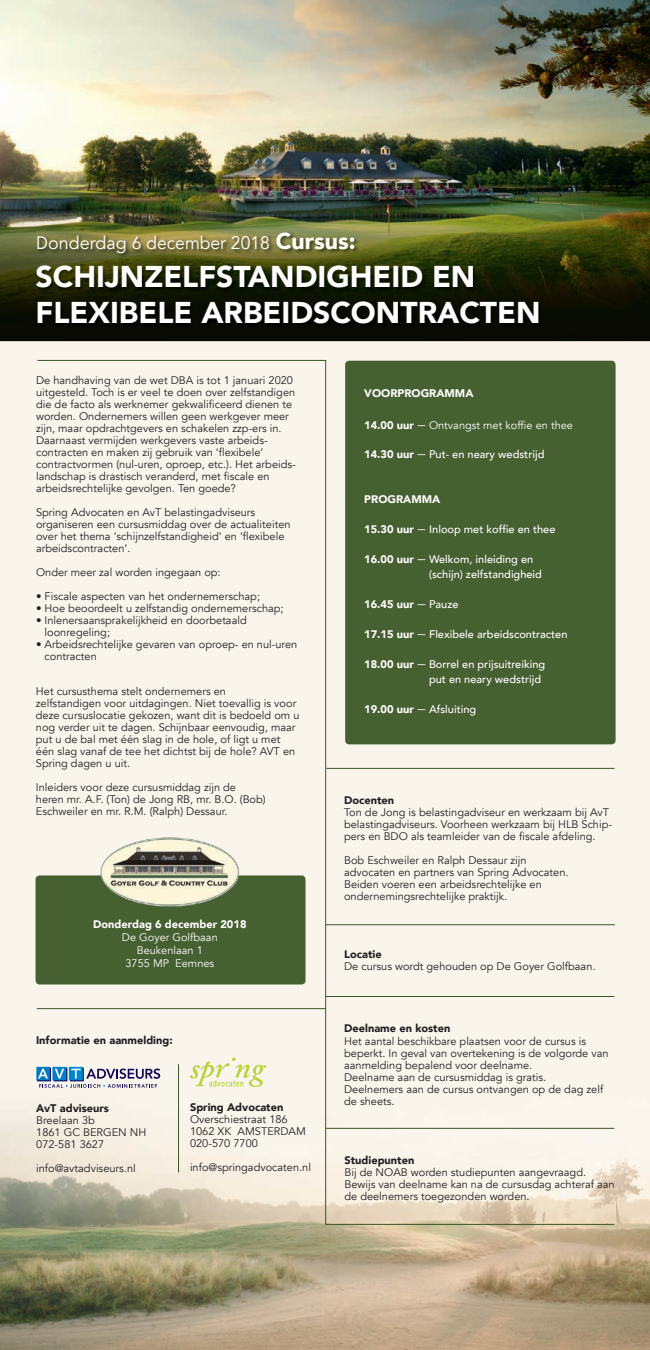
<style>
.page{position:relative;width:650px;height:1350px;background:#fff}
.page>*{position:absolute;margin:0;border:0;box-sizing:border-box;transform-origin:0 0}
.t1{font:900 30px/36px "Avenir";color:#fff}
.t2{font:18px "Avenir";color:#fff}
.t3{font:11px/12px "Avenir";color:#231f20}
.t4{font:500 11px/15px "Avenir";color:#fff}
.t5{font:11px/13.2px "Avenir";color:#fff;text-align:center}
.t6{font:900 11px "Avenir";color:#fff}
.t7{font:900 11px "Avenir";color:#231f20}
.s1{font-family:"Gotham Narrow"}
.s2{font-weight:900;font-size:23px}
.s3{font-weight:900}
.s4{font-family:"Gotham Narrow";font-weight:400}
.s5{font-weight:500}
</style>
<div class="page">
<div style="left:0;top:341px;width:649px;height:757px;background:#f9f5ed"></div>
<img style="left:0;top:1098px;width:649px;height:251px">
<img style="left:0;top:0;width:649px;height:341px">
<hr style="left:325px;top:360px;width:1px;height:863px;background:#385728">
<hr style="left:325px;top:924px;width:289px;height:1px;background:#385728">
<hr style="left:325px;top:996px;width:289px;height:1px;background:#385728">
<hr style="left:37px;top:1008px;width:288px;height:1px;background:#385728">
<hr style="left:325px;top:1127px;width:288px;height:1px;background:#385728">
<svg style="left:36px;top:1066px;width:124px;height:21px;background:#9eb0c8"></svg>
<div style="left:35px;top:875px;width:270px;height:109px;background:#466031;border-radius:4px"></div>
<img style="left:100px;top:837px;width:139px;height:69px">
<hr style="left:326px;top:768px;width:288px;height:1px;background:#385728">
<hr style="left:325px;top:1223px;width:289px;height:1px;background:#385728">
<svg style="left:190px;top:1057px;width:76px;height:29px;background:#e9edc3"></svg>
<hr style="left:178px;top:1064px;width:1px;height:108px;background:#385728">
<hr style="left:37px;top:360px;width:289px;height:1px;background:#385728">
<img style="left:36px;top:231px;width:323px;height:27px">
<img style="left:35px;top:264px;width:508px;height:65px">
<div style="left:345px;top:360px;width:270px;height:384px;background:#466031;border-radius:4px"></div>
<p class="t2" style="left:36px;top:232px;width:321px"><span class="s1">D</span>onderdag 6 december 2018 <span class="s2">Cursus:</span></p>
<p class="t1" style="left:36px;top:258px;width:506px">SCHĲNZELFSTANDIGHEID EN<br>FLEXIBELE ARBEIDSCONTRACTEN</p>
<p class="t3" style="left:36px;top:374px;width:261px">De handhaving van de wet DBA is tot 1 januari 2020 uitgesteld. Toch is er veel te doen over zelfstandigen die de facto als werknemer gekwalificeerd dienen te worden. Ondernemers willen geen werkgever meer zijn, maar opdrachtgevers en schakelen zzp-ers in.<br>Daarnaast vermijden werkgevers vaste arbeids&shy;contracten en maken zij gebruik van ‘flexibele’ contractvormen (nul-uren, oproep, etc.). Het arbeids&shy;landschap is drastisch veranderd, met fiscale en arbeidsrechtelijke gevolgen. Ten goede?</p>
<p class="t3" style="left:36px;top:506px;width:256px">Spring Advocaten en AvT belastingadviseurs organiseren een cursusmiddag over de actualiteiten over het thema ‘schijnzelfstandigheid’ en ‘flexibele arbeidscontracten’.</p>
<p class="t3" style="left:36px;top:566px;width:186px">Onder meer zal worden ingegaan op:</p>
<p class="t3" style="left:36px;top:590px;width:225px">• Fiscale aspecten van het ondernemerschap;</p>
<p class="t3" style="left:36px;top:602px;width:249px">• Hoe beoordeelt u zelfstandig ondernemerschap;</p>
<p class="t3" style="left:45px;top:614px;width:203px;text-indent:-9px">• Inlenersaansprakelijkheid en doorbetaald loonregeling;</p>
<p class="t3" style="left:45px;top:638px;width:254px;text-indent:-9px">• Arbeidsrechtelijke gevaren van oproep- en nul-uren contracten</p>
<p class="t3" style="left:36px;top:685px;width:265px">Het cursusthema stelt ondernemers en<br>zelfstandigen voor uitdagingen. Niet toevallig is voor deze cursuslocatie gekozen, want dit is bedoeld om u nog verder uit te dagen. Schijnbaar eenvoudig, maar put u de bal met één slag in de hole, of ligt u met één slag vanaf de tee het dichtst bij de hole? AVT en Spring dagen u uit.</p>
<p class="t3" style="left:36px;top:781px;width:231px">Inleiders voor deze cursusmiddag zijn de heren mr. A.F. (Ton) de Jong RB, mr. B.O. (Bob)<br>Eschweiler en mr. R.M. (Ralph) Dessaur.</p>
<p class="t5" style="left:93px;top:917px;width:155px"><span class="s3">Donderdag 6 december 2018<br></span>De Goyer Golfbaan<br>Beukenlaan 1<br>3755 MP Eemnes</p>
<p class="t7" style="left:36px;top:1030px;width:138px">Informatie en aanmelding:</p>
<p class="t3" style="left:36px;top:1102px;width:112px"><span class="s3">AvT adviseurs<br></span>Breelaan 3b<br>1861 GC BERGEN NH<br>072-581 3627</p>
<p class="t3" style="left:36px;top:1162px;width:101px">info@avtadviseurs.nl</p>
<p class="t3" style="left:190px;top:1101px;width:117px"><span class="s3">Spring Advocaten<br></span>Overschiestraat 186<br>1062 XK AMSTERDAM<br>020-570 7700</p>
<p class="t3" style="left:190px;top:1161px;width:122px">info@springadvocaten.nl</p>
<p class="t6" style="left:364px;top:384px;width:111px">VOORPROGRAMMA</p>
<p class="t5" style="left:364px;top:419px;width:210px"><span class="s3">14.00 uur</span> <span class="s1">—</span> Ontvangst met koffie en thee</p>
<p class="t4" style="left:364px;top:446px;width:181px"><span class="s3">14.30 uur</span> <span class="s4">—</span> Put- en neary wedstrijd</p>
<p class="t6" style="left:364px;top:490px;width:77px">PROGRAMMA</p>
<p class="t4" style="left:364px;top:521px;width:193px"><span class="s3">15.30 uur</span> <span class="s4">—</span> Inloop met koffie en thee</p>
<p class="t4" style="left:428px;top:551px;width:114px;text-indent:-65px"><span class="s3">16.00 uur</span> <span class="s4">—</span> Welkom, inleiding en (schijn) zelfstandigheid</p>
<p class="t6" style="left:364px;top:595px;width:96px">16.45 uur <span class="s4">—</span> <span class="s5">Pauze</span></p>
<p class="t4" style="left:364px;top:626px;width:205px"><span class="s3">17.15 uur</span> <span class="s4">—</span> Flexibele arbeidscontracten</p>
<p class="t4" style="left:428px;top:656px;width:118px;text-indent:-65px"><span class="s3">18.00 uur</span> <span class="s4">—</span> Borrel en prijsuitreiking put en neary wedstrijd</p>
<p class="t4" style="left:364px;top:701px;width:113px"><span class="s3">19.00 uur</span> <span class="s4">—</span> Afsluiting</p>
<p class="t3" style="left:344px;top:794px;width:269px"><span class="s3">Docenten<br></span>Ton de Jong is belastingadviseur en werkzaam bij AvT belastingadviseurs. Voorheen werkzaam bij HLB Schip&shy;pers en BDO als teamleider van de fiscale afdeling.</p>
<p class="t3" style="left:344px;top:854px;width:226px">Bob Eschweiler en Ralph Dessaur zijn advocaten en partners van Spring Advocaten.<br>Beiden voeren een arbeidsrechtelijke en ondernemingsrechtelijke praktijk.</p>
<p class="t3" style="left:344px;top:948px;width:253px"><span class="s3">Locatie<br></span>De cursus wordt gehouden op De Goyer Golfbaan.</p>
<p class="t3" style="left:344px;top:1022px;width:266px"><span class="s3">Deelname en kosten<br></span>Het aantal beschikbare plaatsen voor de cursus is beperkt. In geval van overtekening is de volgorde van aanmelding bepalend voor deelname.<br>Deelname aan de cursusmiddag is gratis.<br>Deelnemers aan de cursus ontvangen op de dag zelf de sheets.</p>
<p class="t3" style="left:344px;top:1154px;width:271px"><span class="s3">Studiepunten<br></span>Bij de NOAB worden studiepunten aangevraagd.<br>Bewijs van deelname kan na de cursusdag achteraf aan de deelnemers toegezonden worden.</p>
</div>
